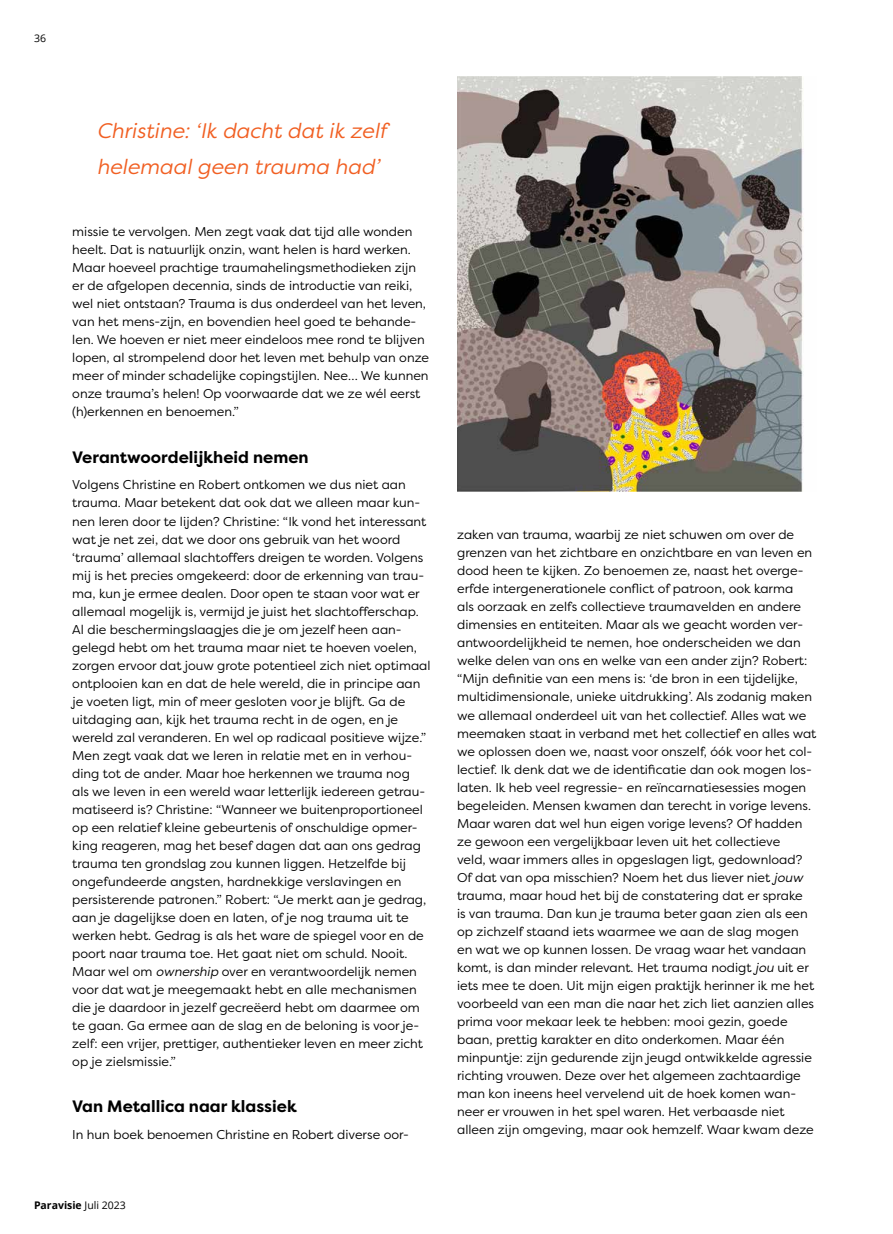
<style>
.page{position:relative;width:893px;height:1234px;background:#fff}
.page>*{position:absolute;margin:0;border:0;box-sizing:border-box;transform-origin:0 0}
.t1{font:italic 21px/36px "Filson Pro";color:#f15f22}
.t2{font:700 16.5px "Filson Pro";color:#000}
.t3{font:12.75px/18px "Filson Pro";color:#000}
.t4{font:700 10.5px "Open Sans";color:#000}
.t5{font:10.5px "Open Sans";color:#000}
.s1{font-style:italic}
.s2{font-weight:400}
</style>
<div class="page">
<img style="left:457px;top:77px;width:347px;height:414px">
<p class="t5" style="left:34px;top:31px;width:14px">36</p>
<h1 class="t1" style="left:97px;top:112px;width:291px">Christine: ‘Ik dacht dat ik zelf helemaal geen trauma had’</h1>
<p class="t3" style="left:72px;top:222px;width:358px">missie te vervolgen. Men zegt vaak dat tijd alle wonden heelt. Dat is natuurlijk onzin, want helen is hard werken.<br>Maar hoeveel prachtige traumahelingsmethodieken zijn er de afgelopen decennia, sinds de introductie van reiki, wel niet ontstaan? Trauma is dus onderdeel van het leven, van het mens-zijn, en bovendien heel goed te behande&shy;len. We hoeven er niet meer eindeloos mee rond te blijven lopen, al strompelend door het leven met behulp van onze meer of minder schadelijke copingstijlen. Nee… We kunnen onze trauma’s helen! Op voorwaarde dat we ze wél eerst (h)erkennen en benoemen.”</p>
<p class="t2" style="left:72px;top:446px;width:238px">Verantwoordelijkheid nemen</p>
<p class="t3" style="left:72px;top:475px;width:360px">Volgens Christine en Robert ontkomen we dus niet aan trauma. Maar betekent dat ook dat we alleen maar kun&shy;nen leren door te lijden? Christine: “Ik vond het interessant wat je net zei, dat we door ons gebruik van het woord ‘trauma’ allemaal slachtoffers dreigen te worden. Volgens mij is het precies omgekeerd: door de erkenning van trau&shy;ma, kun je ermee dealen. Door open te staan voor wat er allemaal mogelijk is, vermijd je juist het slachtofferschap.<br>Al die beschermingslaagjes die je om jezelf heen aan&shy;gelegd hebt om het trauma maar niet te hoeven voelen, zorgen ervoor dat jouw grote potentieel zich niet optimaal ontplooien kan en dat de hele wereld, die in principe aan je voeten ligt, min of meer gesloten voor je blijft. Ga de uitdaging aan, kijk het trauma recht in de ogen, en je wereld zal veranderen. En wel op radicaal positieve wijze.” Men zegt vaak dat we leren in relatie met en in verhou&shy;ding tot de ander. Maar hoe herkennen we trauma nog<br>als we leven in een wereld waar letterlijk iedereen getrau&shy;matiseerd is? Christine: “Wanneer we buitenproportioneel op een relatief kleine gebeurtenis of onschuldige opmer&shy;king reageren, mag het besef dagen dat aan ons gedrag trauma ten grondslag zou kunnen liggen. Hetzelfde bij ongefundeerde angsten, hardnekkige verslavingen en persisterende patronen.” Robert: “Je merkt aan je gedrag, aan je dagelijkse doen en laten, of je nog trauma uit te werken hebt. Gedrag is als het ware de spiegel voor en de poort naar trauma toe. Het gaat niet om schuld. Nooit.<br>Maar wel om <span class="s1">ownership</span> over en verantwoordelijk nemen voor dat wat je meegemaakt hebt en alle mechanismen die je daardoor in jezelf gecreëerd hebt om daarmee om te gaan. Ga ermee aan de slag en de beloning is voor je&shy;zelf: een vrijer, prettiger, authentieker leven en meer zicht op je zielsmissie.”</p>
<p class="t2" style="left:72px;top:1095px;width:226px">Van Metallica naar klassiek</p>
<p class="t3" style="left:72px;top:1124px;width:338px">In hun boek benoemen Christine en Robert diverse oor-</p>
<p class="t4" style="left:34px;top:1197px;width:93px">Paravisie <span class="s2">Juli 2023</span></p>
<p class="t3" style="left:457px;top:525px;width:361px">zaken van trauma, waarbij ze niet schuwen om over de grenzen van het zichtbare en onzichtbare en van leven en dood heen te kijken. Zo benoemen ze, naast het overge&shy;ërfde intergenerationele conflict of patroon, ook karma<br>als oorzaak en zelfs collectieve traumavelden en andere dimensies en entiteiten. Maar als we geacht worden ver&shy;antwoordelijkheid te nemen, hoe onderscheiden we dan welke delen van ons en welke van een ander zijn? Robert: “Mijn definitie van een mens is: ‘de bron in een tijdelijke, multidimensionale, unieke uitdrukking’. Als zodanig maken we allemaal onderdeel uit van het collectief. Alles wat we meemaken staat in verband met het collectief en alles wat we oplossen doen we, naast voor onszelf, óók voor het col&shy;lectief. Ik denk dat we de identificatie dan ook mogen los&shy;laten. Ik heb veel regressie- en reïncarnatiesessies mogen begeleiden. Mensen kwamen dan terecht in vorige levens.<br>Maar waren dat wel hun eigen vorige levens? Of hadden ze gewoon een vergelijkbaar leven uit het collectieve<br>veld, waar immers alles in opgeslagen ligt, gedownload?<br>Of dat van opa misschien? Noem het dus liever niet <span class="s1">jouw </span>trauma, maar houd het bij de constatering dat er sprake<br>is van trauma. Dan kun je trauma beter gaan zien als een op zichzelf staand iets waarmee we aan de slag mogen en wat we op kunnen lossen. De vraag waar het vandaan komt, is dan minder relevant. Het trauma nodigt <span class="s1">jou</span> uit er iets mee te doen. Uit mijn eigen praktijk herinner ik me het voorbeeld van een man die naar het zich liet aanzien alles prima voor mekaar leek te hebben: mooi gezin, goede baan, prettig karakter en dito onderkomen. Maar één minpuntje: zijn gedurende zijn jeugd ontwikkelde agressie richting vrouwen. Deze over het algemeen zachtaardige man kon ineens heel vervelend uit de hoek komen wan&shy;neer er vrouwen in het spel waren. Het verbaasde niet alleen zijn omgeving, maar ook hemzelf. Waar kwam deze</p>
</div>
